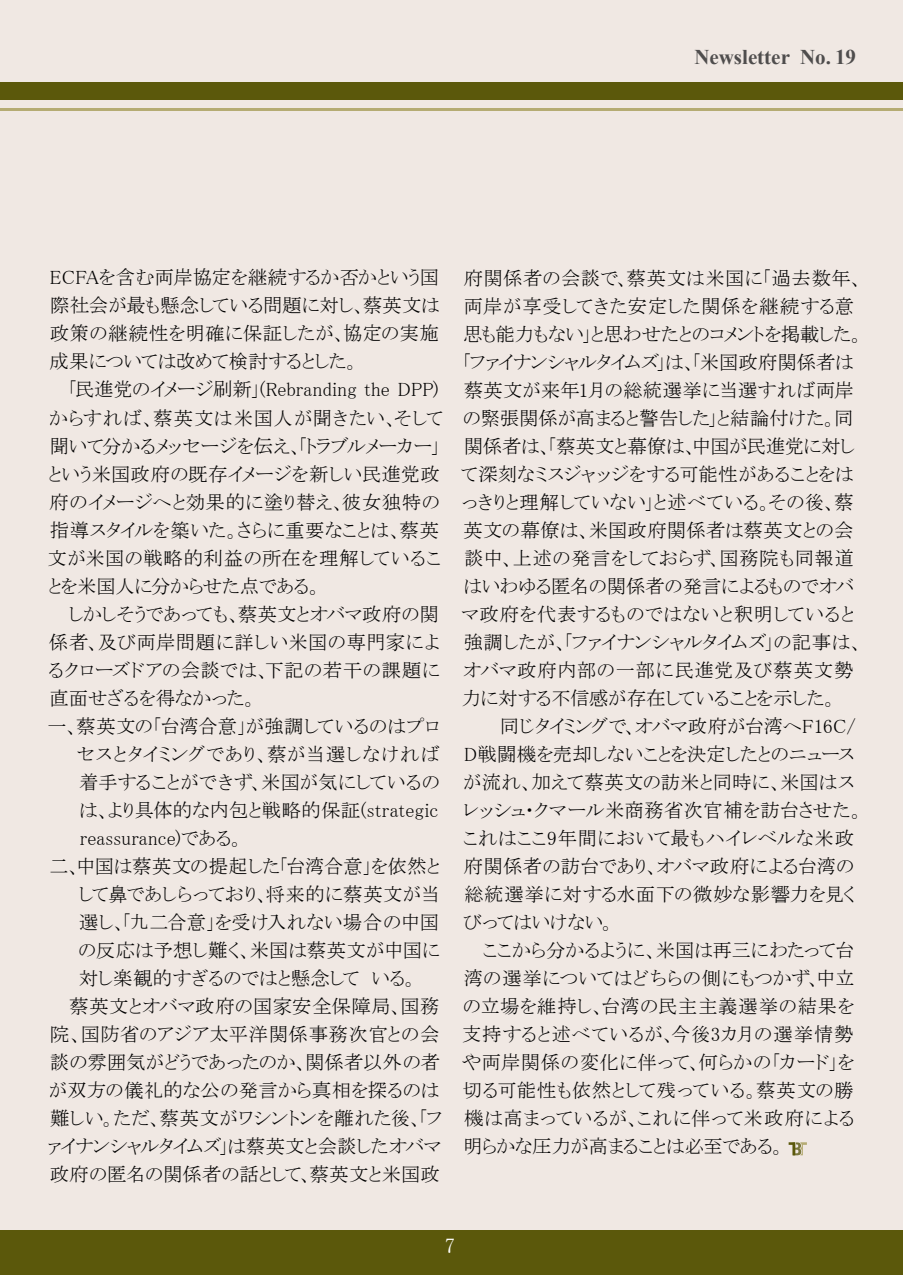
<style>
.page{position:relative;width:903px;height:1275px;background:#f0e8e3}
.page>*{position:absolute;margin:0;border:0;box-sizing:border-box;transform-origin:0 0}
.t1{font:700 21px "Times New Roman";color:#4f4d4d}
.t2{font:21px "MS P Mincho";color:#fff}
.t3{font:19.25px/28px "MS P Mincho";letter-spacing:.01em;color:#000;text-align:justify}
.t4{font:19.25px "MS P Mincho";letter-spacing:.03em;color:#000}
.t5{font:19.25px "MS P Mincho";letter-spacing:.035em;color:#000}
.t6{font:19.25px "MS P Mincho";letter-spacing:-.015em;color:#000}
.t7{font:19.25px "MS P Mincho";letter-spacing:-.02em;color:#000}
.t8{font:19.25px "MS P Mincho";letter-spacing:-.01em;color:#000}
.t9{font:19.25px "MS P Mincho";letter-spacing:.055em;color:#000}
</style>
<div class="page">
<div style="left:0;top:83px;width:903px;height:17px;background:#5b580b"></div>
<hr style="left:0;top:108px;width:903px;height:3px;background:#b5ab73">
<div style="left:0;top:1230px;width:903px;height:45px;background:#5b580b"></div>
<svg style="left:788px;top:1142px;width:19px;height:13px"></svg>
<p class="t1" style="left:694px;top:43px;width:163px">Newsletter No. 19</p>
<p class="t3" style="left:50px;top:263px;width:391px">ECFAを含む両岸協定を継続するか否かという国際社会が最も懸念している問題に対し、蔡英文は政策の継続性を明確に保証したが、協定の実施成果については改めて検討するとした。</p>
<p class="t3" style="left:48px;top:376px;width:397px;text-align:left;text-indent:20px">「民進党のイメージ刷新」(Rebranding the DPP)からすれば、蔡英文は米国人が聞きたい、そして聞いて分かるメッセージを伝え、「トラブルメーカー」という米国政府の既存イメージを新しい民進党政府のイメージへと効果的に塗り替え、彼女独特の指導スタイルを築いた。さらに重要なことは、蔡英文が米国の戦略的利益の所在を理解していることを米国人に分からせた点である。</p>
<p class="t3" style="left:69px;top:600px;width:372px">しかしそうであっても、蔡英文とオバマ政府の関</p>
<p class="t3" style="left:49px;top:628px;width:392px">係者、及び両岸問題に詳しい米国の専門家によ</p>
<p class="t4" style="left:48px;top:660px;width:393px">るクローズドアの会談では、下記の若干の課題に</p>
<p class="t3" style="left:50px;top:684px;width:210px">直面せざるを得なかった。</p>
<p class="t3" style="left:47px;top:712px;width:394px">一、蔡英文の「台湾合意」が強調しているのはプロ</p>
<p class="t9" style="left:77px;top:744px;width:364px">セスとタイミングであり、蔡が当選しなければ</p>
<p class="t3" style="left:79px;top:768px;width:362px">着手することができず、米国が気にしているの</p>
<p class="t3" style="left:79px;top:796px;width:361px">は、より具体的な内包と戦略的保証(strategic</p>
<p class="t3" style="left:80px;top:824px;width:166px">reassurance)である。</p>
<p class="t3" style="left:49px;top:852px;width:392px">二、中国は蔡英文の提起した「台湾合意」を依然と</p>
<p class="t3" style="left:79px;top:880px;width:363px">して鼻であしらっており、将来的に蔡英文が当</p>
<p class="t3" style="left:79px;top:908px;width:361px">選し、「九二合意」を受け入れない場合の中国</p>
<p class="t3" style="left:78px;top:936px;width:363px">の反応は予想し難く、米国は蔡英文が中国に</p>
<p class="t3" style="left:79px;top:964px;width:341px">対し楽観的すぎるのではと懸念して いる。</p>
<p class="t3" style="left:69px;top:992px;width:371px">蔡英文とオバマ政府の国家安全保障局、国務</p>
<p class="t5" style="left:50px;top:1024px;width:391px">院、国防省のアジア太平洋関係事務次官との会</p>
<p class="t3" style="left:50px;top:1048px;width:392px">談の雰囲気がどうであったのか、関係者以外の者</p>
<p class="t3" style="left:49px;top:1076px;width:392px">が双方の儀礼的な公の発言から真相を探るのは</p>
<p class="t3" style="left:50px;top:1104px;width:394px">難しい。ただ、蔡英文がワシントンを離れた後、「フ</p>
<p class="t7" style="left:48px;top:1136px;width:395px">ァイナンシャルタイムズ」は蔡英文と会談したオバマ</p>
<p class="t3" style="left:50px;top:1160px;width:392px">政府の匿名の関係者の話として、蔡英文と米国政</p>
<p class="t3" style="left:464px;top:264px;width:401px">府関係者の会談で、蔡英文は米国に「過去数年、</p>
<p class="t5" style="left:463px;top:296px;width:392px">両岸が享受してきた安定した関係を継続する意</p>
<p class="t3" style="left:463px;top:320px;width:403px">思も能力もない」と思わせたとのコメントを掲載した。</p>
<p class="t6" style="left:462px;top:352px;width:394px">「ファイナンシャルタイムズ」は、「米国政府関係者は</p>
<p class="t3" style="left:464px;top:376px;width:392px">蔡英文が来年1月の総統選挙に当選すれば両岸</p>
<p class="t3" style="left:463px;top:404px;width:392px">の緊張関係が高まると警告した」と結論付けた。同</p>
<p class="t7" style="left:464px;top:436px;width:393px">関係者は、「蔡英文と幕僚は、中国が民進党に対し</p>
<p class="t3" style="left:460px;top:460px;width:395px">て深刻なミスジャッジをする可能性があることをは</p>
<p class="t3" style="left:462px;top:488px;width:393px">っきりと理解していない」と述べている。その後、蔡</p>
<p class="t3" style="left:464px;top:516px;width:392px">英文の幕僚は、米国政府関係者は蔡英文との会</p>
<p class="t3" style="left:464px;top:544px;width:391px">談中、上述の発言をしておらず、国務院も同報道</p>
<p class="t6" style="left:464px;top:576px;width:392px">はいわゆる匿名の関係者の発言によるものでオバ</p>
<p class="t3" style="left:461px;top:600px;width:395px">マ政府を代表するものではないと釈明していると</p>
<p class="t3" style="left:464px;top:628px;width:401px">強調したが、「ファイナンシャルタイムズ」の記事は、</p>
<p class="t4" style="left:463px;top:660px;width:392px">オバマ政府内部の一部に民進党及び蔡英文勢</p>
<p class="t8" style="left:462px;top:688px;width:390px">力に対する不信感が存在していることを示した。　</p>
<p class="t3" style="left:500px;top:712px;width:358px">同じタイミングで、オバマ政府が台湾へF16C/</p>
<p class="t3" style="left:464px;top:740px;width:391px">D戦闘機を売却しないことを決定したとのニュース</p>
<p class="t3" style="left:463px;top:768px;width:392px">が流れ、加えて蔡英文の訪米と同時に、米国はス</p>
<p class="t4" style="left:463px;top:800px;width:403px">レッシュ・クマール米商務省次官補を訪台させた。</p>
<p class="t5" style="left:463px;top:828px;width:392px">これはここ9年間において最もハイレベルな米政</p>
<p class="t3" style="left:464px;top:852px;width:392px">府関係者の訪台であり、オバマ政府による台湾の</p>
<p class="t3" style="left:464px;top:880px;width:393px">総統選挙に対する水面下の微妙な影響力を見く</p>
<p class="t6" style="left:462px;top:912px;width:154px">びってはいけない。</p>
<p class="t3" style="left:483px;top:936px;width:373px">ここから分かるように、米国は再三にわたって台</p>
<p class="t3" style="left:464px;top:964px;width:392px">湾の選挙についてはどちらの側にもつかず、中立</p>
<p class="t5" style="left:463px;top:996px;width:393px">の立場を維持し、台湾の民主主義選挙の結果を</p>
<p class="t4" style="left:462px;top:1024px;width:393px">支持すると述べているが、今後3カ月の選挙情勢</p>
<p class="t3" style="left:462px;top:1048px;width:394px">や両岸関係の変化に伴って、何らかの「カード」を</p>
<p class="t4" style="left:463px;top:1080px;width:392px">切る可能性も依然として残っている。蔡英文の勝</p>
<p class="t5" style="left:464px;top:1108px;width:391px">機は高まっているが、これに伴って米政府による</p>
<p class="t3" style="left:463px;top:1132px;width:324px">明らかな圧力が高まることは必至である。</p>
<p class="t2" style="left:445px;top:1235px;width:12px">7</p>
</div>
